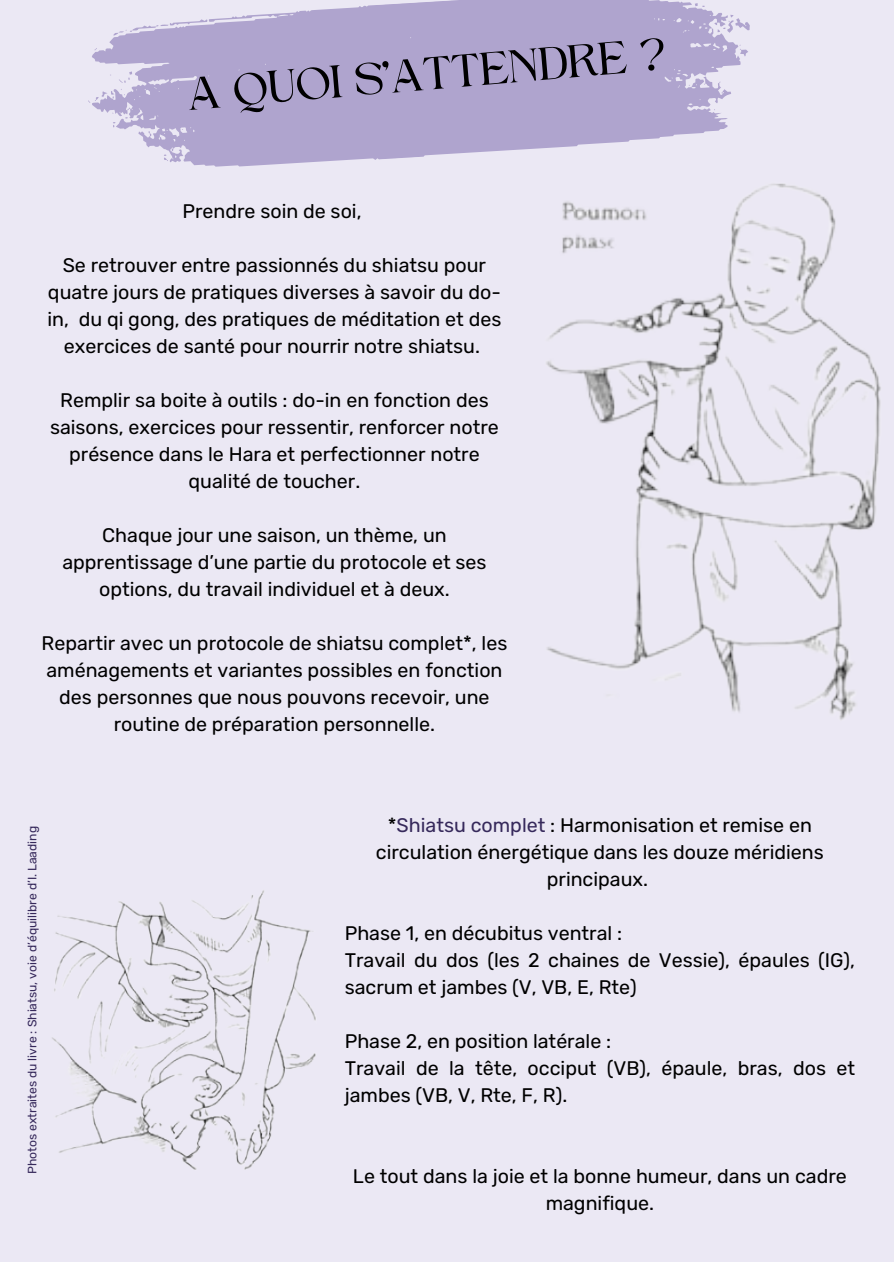
<style>
.page{position:relative;width:894px;height:1264px;background:#fff}
.page>*{position:absolute;margin:0;border:0;box-sizing:border-box;transform-origin:0 0}
.t1{font:46.95px "Higuen";color:#000}
.t2{font:19.65px/27px "Rubik";color:#000;text-align:center}
.t3{font:12.15px "Rubik";color:#36295b}
.s1{color:#36295b}
</style>
<div class="page">
<div style="left:0;top:0;width:893px;height:1261px;background:#ebe8f4"></div>
<svg style="left:92px;top:0;width:649px;height:167px;fill:#afa4ce"></svg>
<svg style="left:694px;top:3px;width:10px;height:4px"></svg>
<svg style="left:148px;top:131px;width:3px;height:5px"></svg>
<svg style="left:113px;top:19px;width:95px;height:17px"></svg>
<svg style="left:714px;top:15px;width:36px;height:18px"></svg>
<svg style="left:739px;top:45px;width:9px;height:12px"></svg>
<svg style="left:88px;top:71px;width:44px;height:57px"></svg>
<svg style="left:163px;top:149px;width:10px;height:13px"></svg>
<img style="left:546px;top:183px;width:335px;height:537px">
<img style="left:52px;top:890px;width:264px;height:280px">
<p class="t1" style="left:186px;top:75px;width:480px;rotate:-5deg">A QUOI S’ATTENDRE ?</p>
<h1 class="t2" style="left:182px;top:197px;width:180px">Prendre soin de soi,</h1>
<h2 class="t2" style="left:48px;top:251px;width:455px">Se retrouver entre passionnés du shiatsu pour quatre jours de pratiques diverses à savoir du do&shy;in, du qi gong, des pratiques de méditation et des exercices de santé pour nourrir notre shiatsu.</h2>
<h2 class="t2" style="left:50px;top:386px;width:450px">Remplir sa boite à outils : do-in en fonction des saisons, exercices pour ressentir, renforcer notre présence dans le Hara et perfectionner notre qualité de toucher.</h2>
<h2 class="t2" style="left:62px;top:521px;width:425px">Chaque jour une saison, un thème, un apprentissage d’une partie du protocole et ses options, du travail individuel et à deux.</h2>
<h2 class="t2" style="left:42px;top:629px;width:467px">Repartir avec un protocole de shiatsu complet*, les aménagements et variantes possibles en fonction des personnes que nous pouvons recevoir, une routine de préparation personnelle.</h2>
<p class="t3" style="left:25px;top:1174px;width:349px;rotate:-90deg">Photos extraites du livre : Shiatsu, voie d’équilibre d’I. Laading</p>
<h2 class="t2" style="left:376px;top:811px;width:449px">*<span class="s1">Shiatsu complet</span> : Harmonisation et remise en circulation énergétique dans les douze méridiens principaux.</h2>
<p class="t2" style="left:344px;top:919px;width:511px;text-align:left">Phase 1, en décubitus ventral :<br>Travail du dos (les 2 chaines de Vessie), épaules (IG), sacrum et jambes (V, VB, E, Rte)</p>
<p class="t2" style="left:344px;top:1027px;width:511px;text-align:left">Phase 2, en position latérale :<br>Travail de la tête, occiput (VB), épaule, bras, dos et jambes (VB, V, Rte, F, R).</p>
<p class="t2" style="left:353px;top:1162px;width:495px">Le tout dans la joie et la bonne humeur, dans un cadre magnifique.</p>
</div>
